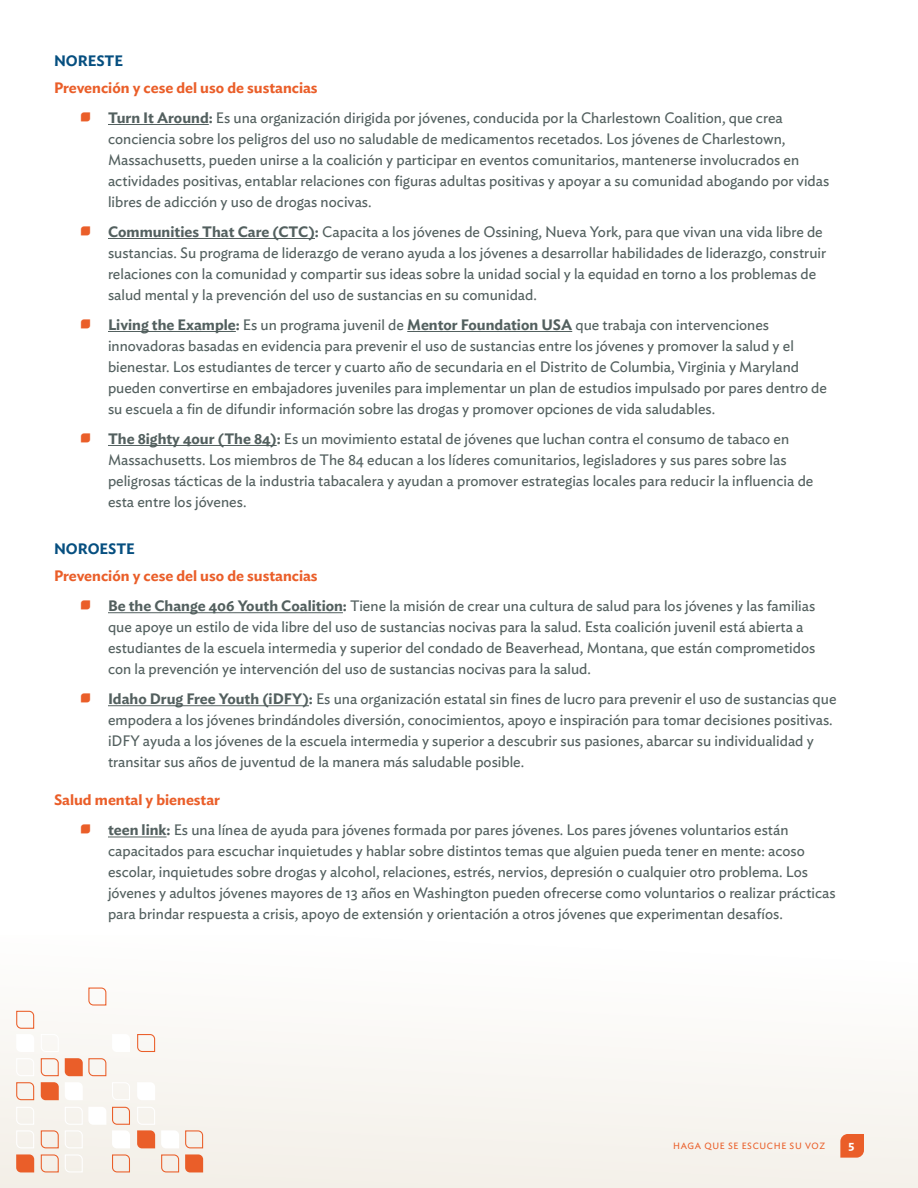
<style>
.page{position:relative;width:918px;height:1188px;background:#fff}
.page>*{position:absolute;margin:0;border:0;box-sizing:border-box;transform-origin:0 0}
.t1{font:15px/21px "Ideal Sans";color:#53605f}
.Heading_05{font:600 15px "Ideal Sans";color:#ea5e29}
.Heading_04{font:600 15px "Ideal Sans";color:#064f80}
.t2{font:600 12px "Ideal Sans";color:#fff}
.t3{font:9px "Ideal Sans";letter-spacing:.075em;color:#ea5e29}
.s1{font-weight:600}
</style>
<div class="page">
<div style="left:0;top:935px;width:918px;height:253px;background:#f9f8f4"></div>
<hr style="left:108px;top:124px;width:101px;height:1px;background:#53605f">
<hr style="left:108px;top:238px;width:207px;height:1px;background:#53605f">
<hr style="left:108px;top:331px;width:128px;height:1px;background:#53605f">
<hr style="left:407px;top:331px;width:165px;height:1px;background:#53605f">
<hr style="left:108px;top:445px;width:169px;height:1px;background:#53605f">
<hr style="left:108px;top:612px;width:235px;height:1px;background:#53605f">
<hr style="left:108px;top:705px;width:201px;height:1px;background:#53605f">
<hr style="left:108px;top:837px;width:59px;height:1px;background:#53605f">
<svg style="left:138px;top:1083px;width:17px;height:17px"></svg>
<svg style="left:137px;top:1034px;width:19px;height:18px"></svg>
<svg style="left:137px;top:1123px;width:67px;height:50px"></svg>
<svg style="left:16px;top:987px;width:115px;height:186px"></svg>
<svg style="left:840px;top:1134px;width:24px;height:24px"></svg>
<p class="Heading_04" style="left:54px;top:49px;width:71px">NORESTE</p>
<p class="Heading_05" style="left:54px;top:76px;width:265px">Prevención y cese del uso de sustancias</p>
<p class="t1" style="left:108px;top:106px;width:723px"><span class="s1">Turn It Around:</span> Es una organización dirigida por jóvenes, conducida por la Charlestown Coalition, que crea conciencia sobre los peligros del uso no saludable de medicamentos recetados. Los jóvenes de Charlestown, Massachusetts, pueden unirse a la coalición y participar en eventos comunitarios, mantenerse involucrados en actividades positivas, entablar relaciones con figuras adultas positivas y apoyar a su comunidad abogando por vidas libres de adicción y uso de drogas nocivas.</p>
<p class="t1" style="left:108px;top:220px;width:720px"><span class="s1">Communities That Care (CTC):</span> Capacita a los jóvenes de Ossining, Nueva York, para que vivan una vida libre de sustancias. Su programa de liderazgo de verano ayuda a los jóvenes a desarrollar habilidades de liderazgo, construir relaciones con la comunidad y compartir sus ideas sobre la unidad social y la equidad en torno a los problemas de salud mental y la prevención del uso de sustancias en su comunidad.</p>
<p class="t1" style="left:108px;top:313px;width:721px"><span class="s1">Living the Example:</span> Es un programa juvenil de <span class="s1">Mentor Foundation USA</span> que trabaja con intervenciones innovadoras basadas en evidencia para prevenir el uso de sustancias entre los jóvenes y promover la salud y el bienestar. Los estudiantes de tercer y cuarto año de secundaria en el Distrito de Columbia, Virginia y Maryland pueden convertirse en embajadores juveniles para implementar un plan de estudios impulsado por pares dentro de su escuela a fin de difundir información sobre las drogas y promover opciones de vida saludables.</p>
<p class="t1" style="left:108px;top:427px;width:707px"><span class="s1">The 8ighty 4our (The 84):</span> Es un movimiento estatal de jóvenes que luchan contra el consumo de tabaco en Massachusetts. Los miembros de The 84 educan a los líderes comunitarios, legisladores y sus pares sobre las peligrosas tácticas de la industria tabacalera y ayudan a promover estrategias locales para reducir la influencia de esta entre los jóvenes.</p>
<p class="Heading_04" style="left:54px;top:537px;width:82px">NOROESTE</p>
<p class="Heading_05" style="left:54px;top:564px;width:265px">Prevención y cese del uso de sustancias</p>
<p class="t1" style="left:108px;top:594px;width:709px"><span class="s1">Be the Change 406 Youth Coalition:</span> Tiene la misión de crear una cultura de salud para los jóvenes y las familias que apoye un estilo de vida libre del uso de sustancias nocivas para la salud. Esta coalición juvenil está abierta a estudiantes de la escuela intermedia y superior del condado de Beaverhead, Montana, que están comprometidos con la prevención ye intervención del uso de sustancias nocivas para la salud.</p>
<p class="t1" style="left:108px;top:687px;width:730px"><span class="s1">Idaho Drug Free Youth (iDFY):</span> Es una organización estatal sin fines de lucro para prevenir el uso de sustancias que empodera a los jóvenes brindándoles diversión, conocimientos, apoyo e inspiración para tomar decisiones positivas. iDFY ayuda a los jóvenes de la escuela intermedia y superior a descubrir sus pasiones, abarcar su individualidad y transitar sus años de juventud de la manera más saludable posible.</p>
<p class="Heading_05" style="left:54px;top:788px;width:168px">Salud mental y bienestar</p>
<p class="t1" style="left:108px;top:819px;width:729px"><span class="s1">teen link:</span> Es una línea de ayuda para jóvenes formada por pares jóvenes. Los pares jóvenes voluntarios están capacitados para escuchar inquietudes y hablar sobre distintos temas que alguien pueda tener en mente: acoso escolar, inquietudes sobre drogas y alcohol, relaciones, estrés, nervios, depresión o cualquier otro problema. Los jóvenes y adultos jóvenes mayores de 13 años en Washington pueden ofrecerse como voluntarios o realizar prácticas para brindar respuesta a crisis, apoyo de extensión y orientación a otros jóvenes que experimentan desafíos.</p>
<p class="t3" style="left:673px;top:1139px;width:154px">HAGA QUE SE ESCUCHE SU VOZ</p>
<p class="t2" style="left:849px;top:1136px;width:7px">5</p>
</div>
